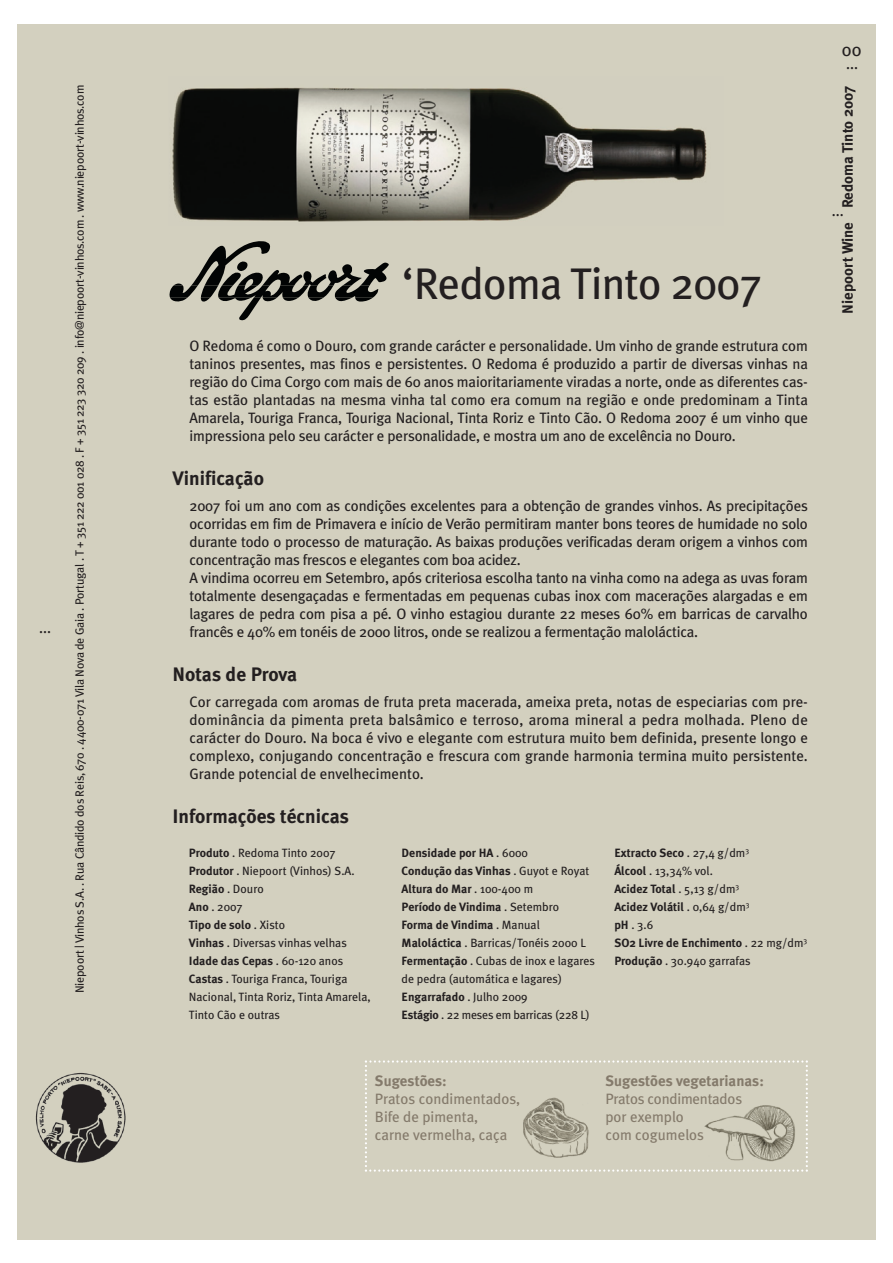
<style>
.page{position:relative;width:893px;height:1263px;background:#fff}
.page>*{position:absolute;margin:0;border:0;box-sizing:border-box;transform-origin:0 0}
.t1{font:44.25px "Meta Plus";letter-spacing:-.015em;color:#231f20}
.t2{font:700 19.5px "Meta Plus";color:#231f20}
.t3{font:18.15px "Meta Plus";color:#231f20}
.t4{font:15px/18px "Meta Plus";letter-spacing:-.015em;color:#231f20;text-align:justify}
.t5{font:15px/18px "Meta Plus";color:#847a6b}
.t6{font:700 15px "Meta Plus";color:#847a6b}
.t7{font:700 15px "Meta Plus";color:#231f20}
.t8{font:12px/18px "Meta Plus";letter-spacing:-.005em;color:#231f20}
.t9{font:700 12px/18px "Meta Plus";color:#231f20}
.s1{font-weight:700}
.s2{font-weight:400}
</style>
<div class="page">
<div style="left:17px;top:24px;width:859px;height:1215px;background:#d3d0bf"></div>
<svg style="left:169px;top:239px;width:220px;height:83px;background:#9e9c90"></svg>
<svg style="left:365px;top:1060px;width:443px;height:112px;background:#cecbba"></svg>
<p class="t4" style="left:39px;top:618px;width:13px">...</p>
<p class="t3" style="left:842px;top:39px;width:21px">00</p>
<p class="t4" style="left:846px;top:55px;width:13px">...</p>
<p class="t8" style="left:71px;top:993px;width:909px;rotate:-90deg">Niepoort | Vinhos S.A. . Rua Cândido dos Reis, 670 . 4400-071 Vila Nova de Gaia . Portugal . T + 351 222 001 028 . F + 351 223 320 209 . info@niepoort-vinhos.com . www.niepoort-vinhos.com</p>
<p class="t7" style="left:839px;top:314px;width:229px;rotate:-90deg">Niepoort Wine Redoma Tinto 2007</p>
<p class="t4" style="left:832px;top:202px;width:13px">...</p>
<h1 class="t1" style="left:402px;top:258px;width:361px">‘Redoma Tinto 2007</h1>
<p class="t4" style="left:190px;top:337px;width:620px">O Redoma é como o Douro, com grande carácter e personalidade. Um vinho de grande estrutura com taninos presentes, mas finos e persistentes. O Redoma é produzido a partir de diversas vinhas na região do Cima Corgo com mais de 60 anos maioritariamente viradas a norte, onde as diferentes cas&shy;tas estão plantadas na mesma vinha tal como era comum na região e onde predominam a Tinta Amarela, Touriga Franca, Touriga Nacional, Tinta Roriz e Tinto Cão. O Redoma 2007 é um vinho que impressiona pelo seu carácter e personalidade, e mostra um ano de excelência no Douro.</p>
<h2 class="t2" style="left:173px;top:467px;width:93px">Vinificação</h2>
<p class="t4" style="left:190px;top:497px;width:620px;text-align:left">2007 foi um ano com as condições excelentes para a obtenção de grandes vinhos. As precipitações ocorridas em fim de Primavera e início de Verão permitiram manter bons teores de humidade no solo durante todo o processo de maturação. As baixas produções verificadas deram origem a vinhos com concentração mas frescos e elegantes com boa acidez.<br>A vindima ocorreu em Setembro, após criteriosa escolha tanto na vinha como na adega as uvas foram totalmente desengaçadas e fermentadas em pequenas cubas inox com macerações alargadas e em lagares de pedra com pisa a pé. O vinho estagiou durante 22 meses 60% em barricas de carvalho francês e 40% em tonéis de 2000 litros, onde se realizou a fermentação maloláctica.</p>
<h2 class="t2" style="left:173px;top:663px;width:126px">Notas de Prova</h2>
<p class="t4" style="left:190px;top:693px;width:620px">Cor carregada com aromas de fruta preta macerada, ameixa preta, notas de especiarias com pre&shy;dominância da pimenta preta balsâmico e terroso, aroma mineral a pedra molhada. Pleno de carácter do Douro. Na boca é vivo e elegante com estrutura muito bem definida, presente longo e complexo, conjugando concentração e frescura com grande harmonia termina muito persistente.<br>Grande potencial de envelhecimento.</p>
<h2 class="t2" style="left:173px;top:805px;width:178px">Informações técnicas</h2>
<p class="t8" style="left:189px;top:844px;width:183px"><span class="s1">Produto</span> . Redoma Tinto 2007<br><span class="s1">Produtor</span> . Niepoort (Vinhos) S.A.<br><span class="s1">Região</span> . Douro<br><span class="s1">Ano</span> . 2007<br><span class="s1">Tipo de solo</span> . Xisto<br><span class="s1">Vinhas</span> . Diversas vinhas velhas<br><span class="s1">Idade das Cepas</span> . 60-120 anos<br><span class="s1">Castas</span> . Touriga Franca, Touriga<br>Nacional, Tinta Roriz, Tinta Amarela,<br>Tinto Cão e outras</p>
<p class="t8" style="left:402px;top:844px;width:195px"><span class="s1">Densidade por HA</span> . 6000<br><span class="s1">Condução das Vinhas</span> . Guyot e Royat<br><span class="s1">Altura do Mar</span> . 100-400 m<br><span class="s1">Período de Vindima</span> . Setembro<br><span class="s1">Forma de Vindima</span> . Manual<br><span class="s1">Maloláctica</span> . Barricas/Tonéis 2000 L<br><span class="s1">Fermentação</span> . Cubas de inox e lagares de pedra (automática e lagares)<br><span class="s1">Engarrafado</span> . Julho 2009<br><span class="s1">Estágio</span> . 22 meses em barricas (228 L)</p>
<p class="t9" style="left:614px;top:844px;width:195px">Extracto Seco <span class="s2">. 27,4 g/dm</span><sup>3<br></sup>Álcool <span class="s2">. 13,34% vol.<br></span>Acidez Total <span class="s2">. 5,13 g/dm</span><sup>3<br></sup>Acidez Volátil <span class="s2">. 0,64 g/dm</span><sup>3<br></sup>pH <span class="s2">. 3.6<br></span>SO2 Livre de Enchimento <span class="s2">. 22 mg/dm</span><sup>3<br></sup>Produção <span class="s2">. 30.940 garrafas</span></p>
<p class="t6" style="left:375px;top:1072px;width:73px">Sugestões:</p>
<p class="t5" style="left:375px;top:1090px;width:147px">Pratos condimentados,<br>Bife de pimenta,<br>carne vermelha, caça</p>
<p class="t6" style="left:605px;top:1072px;width:160px">Sugestões vegetarianas:</p>
<p class="t5" style="left:605px;top:1090px;width:138px">Pratos condimentados por exemplo<br>com cogumelos</p>
</div>
